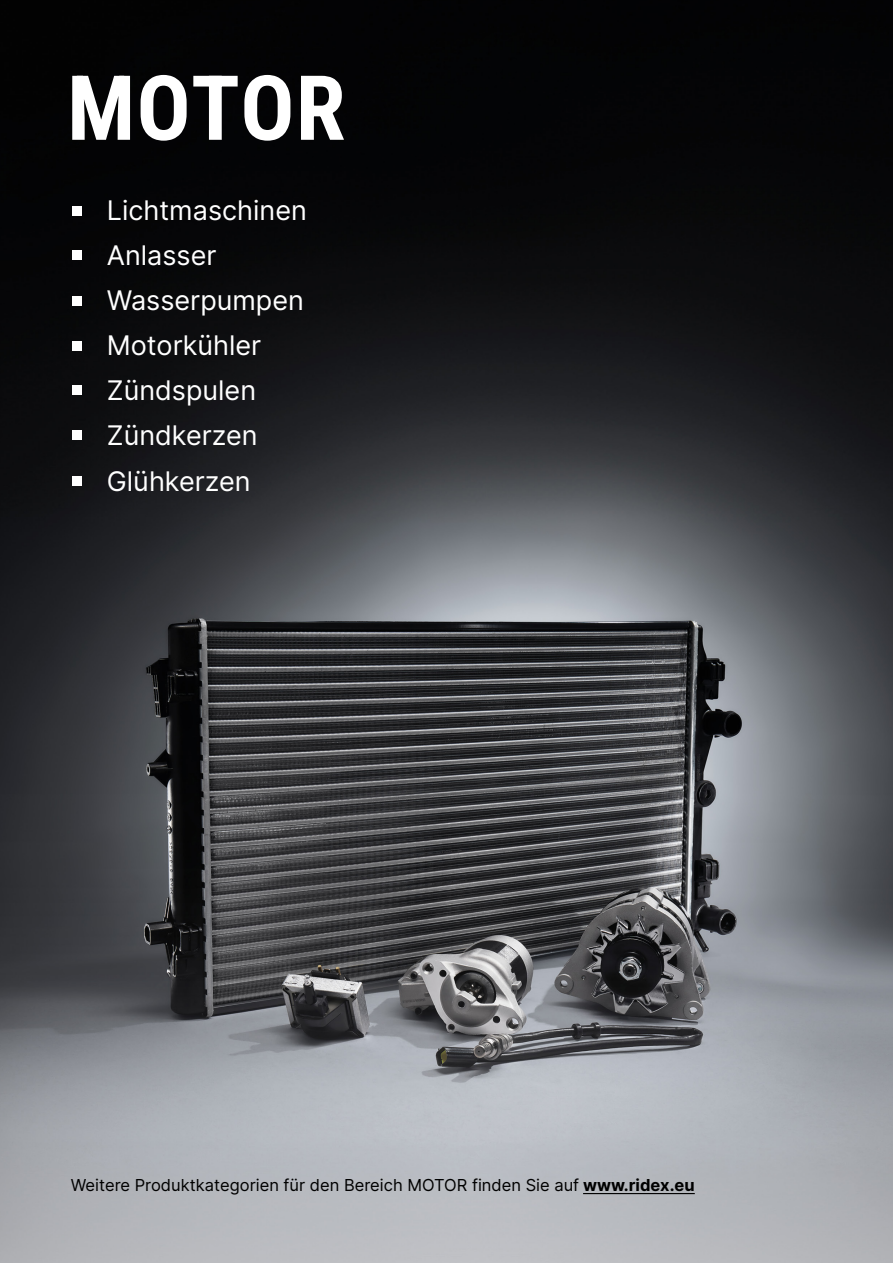
<style>
.page{position:relative;width:893px;height:1263px;background:#fff}
.page>*{position:absolute;margin:0;border:0;box-sizing:border-box;transform-origin:0 0}
.t1{font:90px "Roboto Condensed";letter-spacing:.01em;color:#fff}
.t2{font:27px/45.2px "Inter";color:#fff}
.t3{font:16.5px "Inter";color:#000}
.s1{font-weight:700}
</style>
<div class="page">
<img style="left:0;top:0;width:893px;height:1263px">
<div style="left:72px;top:206px;width:10px;height:9px;background:#fff"></div>
<div style="left:72px;top:296px;width:10px;height:9px;background:#fff"></div>
<div style="left:72px;top:385px;width:10px;height:10px;background:#fff"></div>
<div style="left:72px;top:250px;width:10px;height:10px;background:#fff"></div>
<div style="left:72px;top:342px;width:10px;height:9px;background:#fff"></div>
<div style="left:72px;top:430px;width:10px;height:10px;background:#fff"></div>
<div style="left:72px;top:476px;width:10px;height:10px;background:#fff"></div>
<hr style="left:583px;top:1193px;width:112px;height:1px;background:#000">
<h1 class="t1" style="left:67px;top:45px;width:280px">MOTOR</h1>
<p class="t2" style="left:107px;top:187px;width:201px">Lichtmaschinen<br>Anlasser<br>Wasserpumpen<br>Motorkühler<br>Zündspulen<br>Zündkerzen<br>Glühkerzen</p>
<p class="t3" style="left:71px;top:1173px;width:625px">Weitere Produktkategorien für den Bereich MOTOR finden Sie auf <span class="s1">www.ridex.eu</span></p>
</div>
